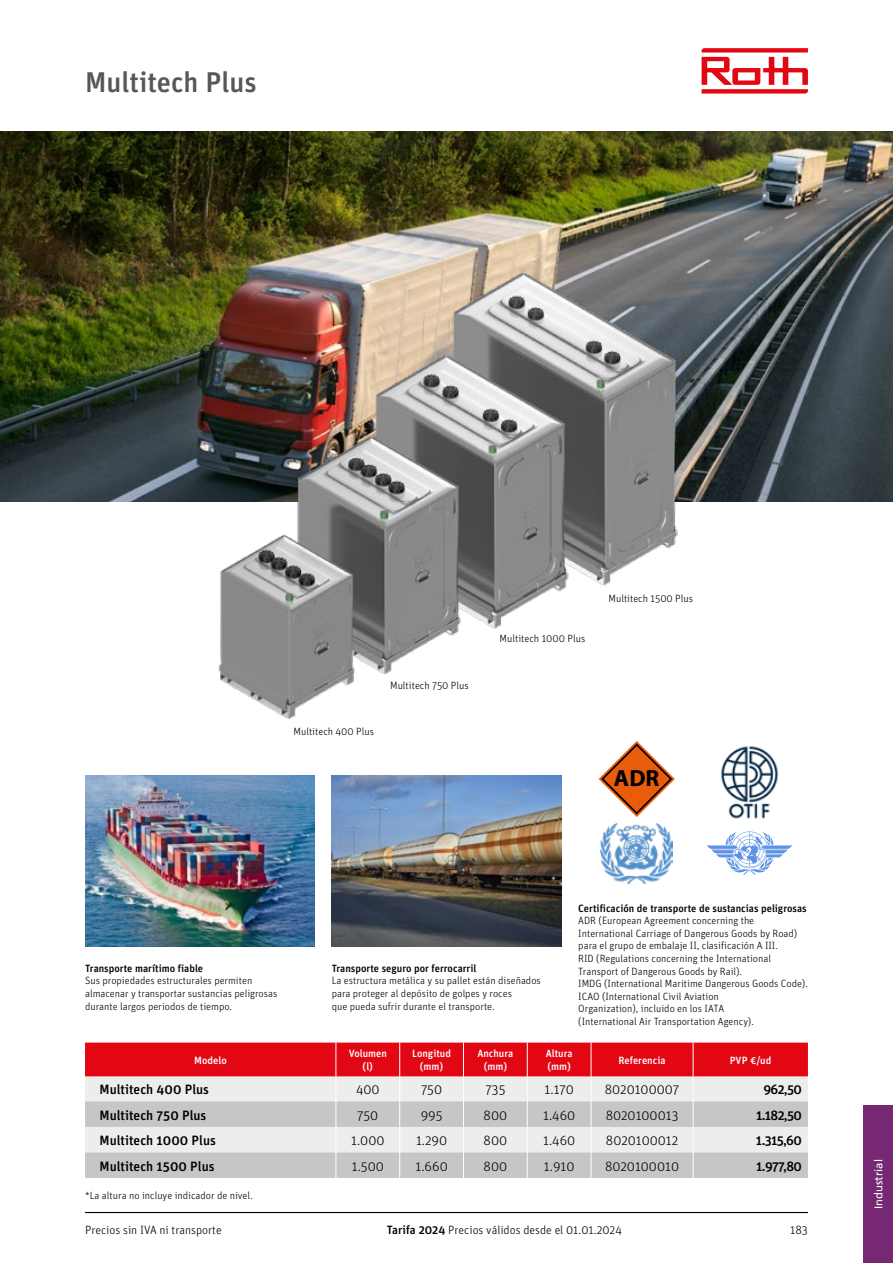
<style>
.page{position:relative;width:893px;height:1263px;background:#fff}
.page>*{position:absolute;margin:0;border:0;box-sizing:border-box;transform-origin:0 0}
.t1{font:500 28.5px "Unit OT";color:#575756}
.t2{font:700 23.4px "Myriad Pro";color:#000}
.items{font:300 13.5px "Unit OT";color:#000}
.columnas_extremas{font:500 13.5px "Unit OT";color:#000}
.PVP{font:500 13.5px "Unit OT";letter-spacing:-.05em;color:#000}
.t3{font:300 12px "Unit OT";color:#000}
.t4{font:11.25px "Frutiger LT Std";color:#fff}
.pie_de_foto{font:300 10.5px/12.6px "Unit OT";color:#000}
.pie_de_foto-2{font:500 10.5px "Unit OT";color:#000}
.cabecera{font:500 10.5px/12.6px "Unit OT";color:#fff;text-align:center}
.etiqueta_gráfico{font:300 10.5px "Unit OT";color:#000}
.s1{font-weight:500}
</style>
<div class="page">
<img style="left:0;top:132px;width:893px;height:370px">
<img style="left:183px;top:239px;width:527px;height:480px">
<svg style="left:85px;top:1042px;width:723px;height:136px;background:#dca5a8"></svg>
<svg style="left:599px;top:741px;width:76px;height:76px"></svg>
<img style="left:721px;top:746px;width:58px;height:73px">
<img style="left:601px;top:823px;width:72px;height:61px">
<svg style="left:707px;top:831px;width:85px;height:44px"></svg>
<img style="left:332px;top:776px;width:229px;height:170px">
<img style="left:85px;top:776px;width:230px;height:170px">
<svg style="left:702px;top:48px;width:106px;height:46px"></svg>
<hr style="left:85px;top:1212px;width:723px;height:1px;background:#000">
<div style="left:863px;top:1105px;width:30px;height:158px;background:#762875"></div>
<p class="t1" style="left:85px;top:64px;width:173px">Multitech Plus</p>
<p class="etiqueta_gráfico" style="left:294px;top:725px;width:82px">Multitech 400 Plus</p>
<p class="etiqueta_gráfico" style="left:390px;top:679px;width:80px">Multitech 750 Plus</p>
<p class="etiqueta_gráfico" style="left:500px;top:632px;width:87px">Multitech 1000 Plus</p>
<p class="etiqueta_gráfico" style="left:608px;top:592px;width:86px">Multitech 1500 Plus</p>
<p class="t2" style="left:614px;top:763px;width:47px">ADR</p>
<p class="pie_de_foto-2" style="left:85px;top:961px;width:120px">Transporte marítimo fiable</p>
<p class="pie_de_foto" style="left:85px;top:974px;width:194px">Sus propiedades estructurales permiten almacenar y transportar sustancias peligrosas durante largos periodos de tiempo.</p>
<p class="pie_de_foto-2" style="left:332px;top:961px;width:146px">Transporte seguro por ferrocarril</p>
<p class="pie_de_foto" style="left:332px;top:974px;width:211px">La estructura metálica y su pallet están diseñados para proteger al depósito de golpes y roces<br>que pueda sufrir durante el transporte.</p>
<p class="pie_de_foto-2" style="left:578px;top:901px;width:230px">Certificación de transporte de sustancias peligrosas</p>
<p class="pie_de_foto" style="left:578px;top:914px;width:221px">ADR (European Agreement concerning the<br>International Carriage of Dangerous Goods by Road) para el grupo de embalaje II, clasificación A III.</p>
<p class="pie_de_foto" style="left:578px;top:952px;width:194px">RID (Regulations concerning the International<br>Transport of Dangerous Goods by Rail).</p>
<p class="pie_de_foto" style="left:578px;top:977px;width:231px">IMDG (International Maritime Dangerous Goods Code).</p>
<p class="pie_de_foto" style="left:578px;top:990px;width:177px">ICAO (International Civil Aviation<br>Organization), incluido en los IATA (International Air Transportation Agency).</p>
<p class="cabecera" style="left:194px;top:1054px;width:34px">Modelo</p>
<p class="cabecera" style="left:349px;top:1047px;width:40px">Volumen (l)</p>
<p class="cabecera" style="left:412px;top:1047px;width:40px">Longitud (mm)</p>
<p class="cabecera" style="left:477px;top:1047px;width:38px">Anchura (mm)</p>
<p class="cabecera" style="left:546px;top:1047px;width:28px;text-align:left">Altura (mm)</p>
<p class="cabecera" style="left:619px;top:1054px;width:48px">Referencia</p>
<p class="cabecera" style="left:730px;top:1054px;width:43px">PVP €/ud</p>
<p class="columnas_extremas" style="left:100px;top:1081px;width:111px">Multitech 400 Plus</p>
<p class="items" style="left:356px;top:1081px;width:25px">400</p>
<p class="items" style="left:421px;top:1081px;width:23px">750</p>
<p class="items" style="left:485px;top:1081px;width:21px">735</p>
<p class="items" style="left:544px;top:1081px;width:31px">1.170</p>
<p class="items" style="left:605px;top:1081px;width:76px">8020100007</p>
<p class="PVP" style="left:763px;top:1081px;width:40px">962,50</p>
<p class="columnas_extremas" style="left:100px;top:1106px;width:108px">Multitech 750 Plus</p>
<p class="items" style="left:357px;top:1107px;width:23px">750</p>
<p class="items" style="left:421px;top:1107px;width:23px">995</p>
<p class="items" style="left:484px;top:1107px;width:25px">800</p>
<p class="items" style="left:543px;top:1107px;width:34px">1.460</p>
<p class="items" style="left:606px;top:1107px;width:74px">8020100013</p>
<p class="PVP" style="left:756px;top:1106px;width:47px">1.182,50</p>
<p class="columnas_extremas" style="left:100px;top:1132px;width:118px">Multitech 1000 Plus</p>
<p class="items" style="left:351px;top:1132px;width:35px">1.000</p>
<p class="items" style="left:416px;top:1132px;width:33px">1.290</p>
<p class="items" style="left:484px;top:1132px;width:25px">800</p>
<p class="items" style="left:543px;top:1132px;width:34px">1.460</p>
<p class="items" style="left:606px;top:1132px;width:74px">8020100012</p>
<p class="PVP" style="left:756px;top:1132px;width:47px">1.315,60</p>
<p class="columnas_extremas" style="left:100px;top:1157px;width:117px">Multitech 1500 Plus</p>
<p class="items" style="left:352px;top:1158px;width:34px">1.500</p>
<p class="items" style="left:415px;top:1158px;width:34px">1.660</p>
<p class="items" style="left:484px;top:1158px;width:25px">800</p>
<p class="items" style="left:544px;top:1158px;width:32px">1.910</p>
<p class="items" style="left:605px;top:1158px;width:75px">8020100010</p>
<p class="PVP" style="left:756px;top:1157px;width:47px">1.977,80</p>
<p class="pie_de_foto" style="left:85px;top:1189px;width:169px">*La altura no incluye indicador de nivel.</p>
<p class="t3" style="left:85px;top:1223px;width:138px">Precios sin IVA ni transporte</p>
<p class="t3" style="left:387px;top:1223px;width:237px"><span class="s1">Tarifa 2024</span> Precios válidos desde el 01.01.2024</p>
<p class="t3" style="left:790px;top:1223px;width:19px">183</p>
<p class="t4" style="left:872px;top:1209px;width:51px;rotate:-90deg">Industrial</p>
</div>
